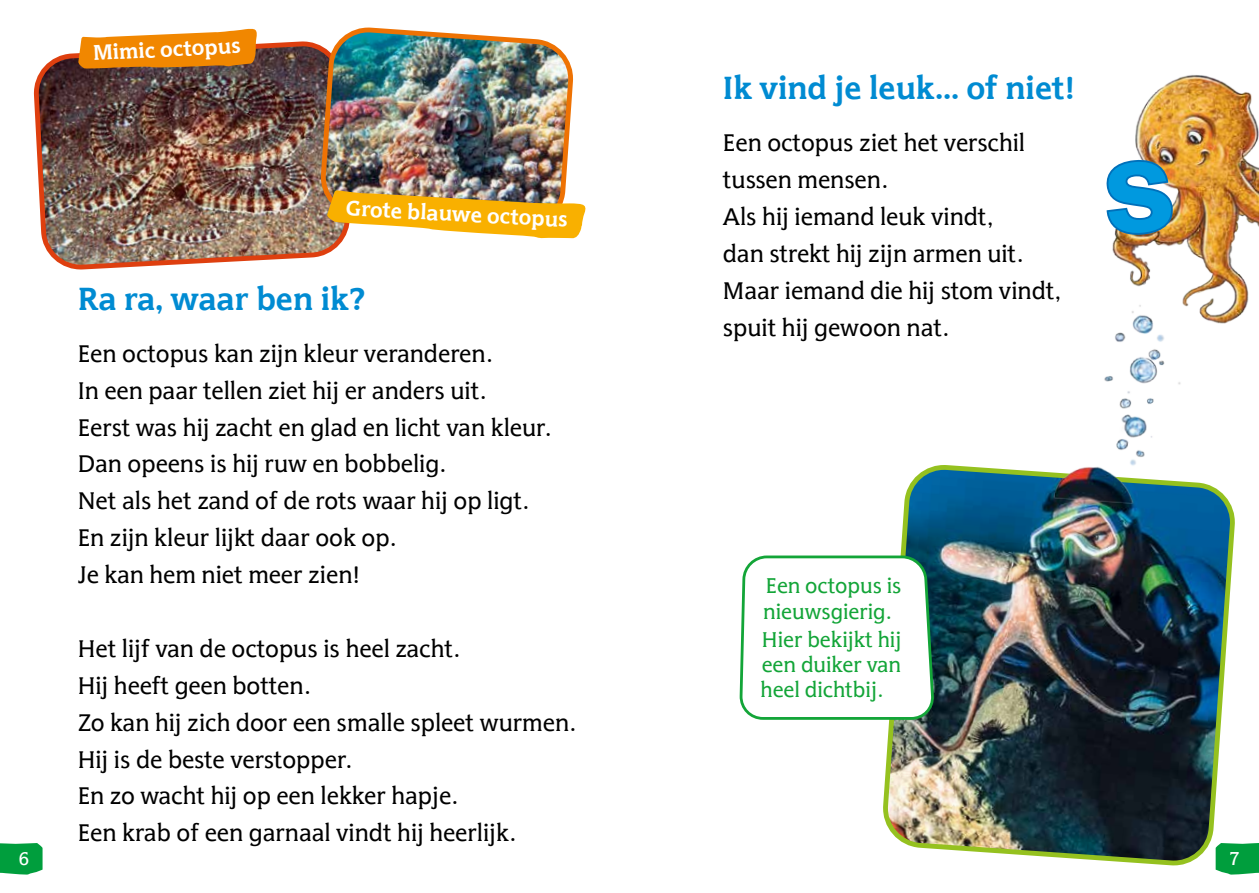
<style>
.page{position:relative;width:1259px;height:893px;background:#fff}
.page>*{position:absolute;margin:0;border:0;box-sizing:border-box;transform-origin:0 0}
.t1{font:700 31.65px "Hybrid";color:#008bd2}
.t2{font:500 23.7px/36.9px "Hybrid";color:#000}
.t3{font:500 21px/25px "Hybrid";color:#13a538}
.t4{font:700 21px "Hybrid";color:#fff}
.t5{font:500 18.45px "Hybrid";color:#fff}
</style>
<div class="page">
<img style="left:35px;top:43px;width:309px;height:225px">
<img style="left:317px;top:27px;width:256px;height:205px">
<img style="left:883px;top:465px;width:352px;height:401px">
<img style="left:1047px;top:465px;width:96px;height:98px">
<svg style="left:739px;top:554px;width:194px;height:167px"></svg>
<svg style="left:78px;top:29px;width:179px;height:40px;background:#e89226"></svg>
<img style="left:327px;top:190px;width:259px;height:48px">
<img style="left:1080px;top:75px;width:179px;height:417px">
<svg style="left:1105px;top:159px;width:68px;height:76px"></svg>
<svg style="left:1215px;top:843px;width:44px;height:32px"></svg>
<svg style="left:0;top:843px;width:43px;height:32px"></svg>
<p class="t4" style="left:92px;top:40px;width:150px;rotate:-3deg">Mimic octopus</p>
<p class="t4" style="left:347px;top:195px;width:224px;rotate:3deg">Grote blauwe octopus</p>
<h1 class="t1" style="left:78px;top:279px;width:290px">Ra ra, waar ben ik?</h1>
<p class="t2" style="left:78px;top:335px;width:476px">Een octopus kan zijn kleur veranderen.<br>In een paar tellen ziet hij er anders uit.<br>Eerst was hij zacht en glad en licht van kleur.<br>Dan opeens is hij ruw en bobbelig.<br>Net als het zand of de rots waar hij op ligt.<br>En zijn kleur lijkt daar ook op.<br>Je kan hem niet meer zien!</p>
<p class="t2" style="left:78px;top:630px;width:501px">Het lijf van de octopus is heel zacht.<br>Hij heeft geen botten.<br>Zo kan hij zich door een smalle spleet wurmen.<br>Hij is de beste verstopper.<br>En zo wacht hij op een lekker hapje.<br>Een krab of een garnaal vindt hij heerlijk.</p>
<h1 class="t1" style="left:723px;top:68px;width:353px">Ik vind je leuk… of niet!</h1>
<p class="t2" style="left:723px;top:125px;width:340px">Een octopus ziet het verschil tussen mensen.<br>Als hij iemand leuk vindt,<br>dan strekt hij zijn armen uit.<br>Maar iemand die hij stom vindt, spuit hij gewoon nat.</p>
<p class="t3" style="left:763px;top:574px;width:140px">Een octopus is nieuwsgierig.</p>
<p class="t3" style="left:760px;top:628px;width:142px;text-align:justify">Hier bekijkt hij een duiker van heel dichtbij.</p>
<p class="t5" style="left:19px;top:847px;width:13px">6</p>
<p class="t5" style="left:1229px;top:847px;width:13px">7</p>
</div>
